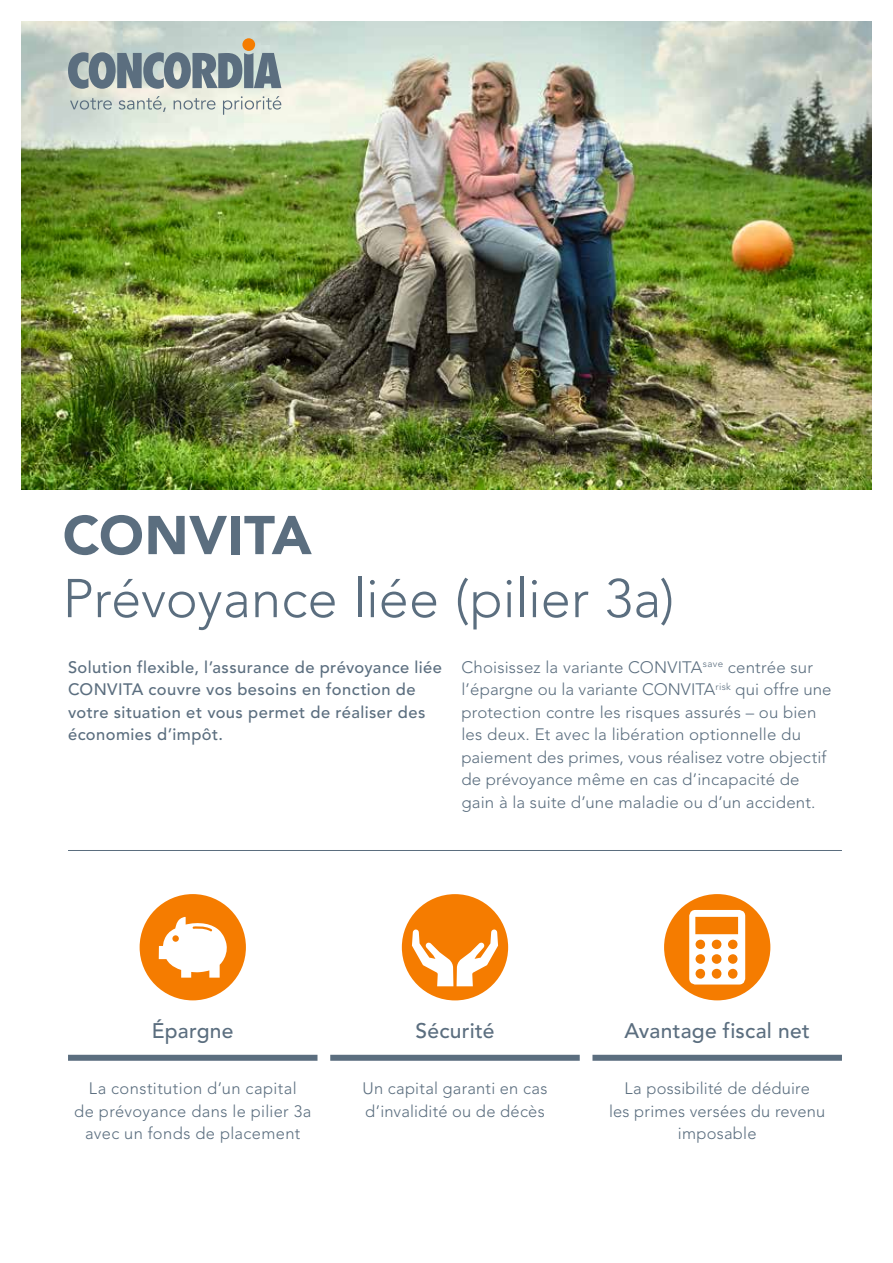
<style>
.page{position:relative;width:893px;height:1263px;background:#fff}
.page>*{position:absolute;margin:0;border:0;box-sizing:border-box;transform-origin:0 0}
.t1{font:300 54px "Avenir";letter-spacing:-.005em;color:#5b6e7f}
.t2{font:900 54px "Avenir";letter-spacing:.01em;color:#5b6e7f}
.t3{font:500 21px "Avenir";letter-spacing:.015em;color:#5b6e7f}
.t4{font:300 16.5px/22.5px "Avenir";letter-spacing:.01em;color:#5b6e7f}
.t5{font:500 16.5px/22.5px "Avenir";letter-spacing:.025em;color:#5b6e7f}
</style>
<div class="page">
<img style="left:21px;top:21px;width:851px;height:468px">
<svg style="left:68px;top:52px;width:213px;height:37px;background:#83939b"></svg>
<div style="left:242px;top:38px;width:13px;height:13px;background:#f57c00;border-radius:50%"></div>
<svg style="left:119px;top:96px;width:47px;height:16px"></svg>
<svg style="left:174px;top:98px;width:41px;height:12px"></svg>
<svg style="left:223px;top:96px;width:58px;height:19px"></svg>
<svg style="left:70px;top:98px;width:42px;height:12px"></svg>
<hr style="left:68px;top:850px;width:774px;height:1px;background:#5b6e7f">
<div style="left:592px;top:1055px;width:250px;height:6px;background:#5b6e7f"></div>
<div style="left:664px;top:894px;width:106px;height:106px;background:#f57c00;border-radius:50%"></div>
<svg style="left:689px;top:910px;width:56px;height:74px"></svg>
<div style="left:68px;top:1055px;width:249px;height:6px;background:#5b6e7f"></div>
<div style="left:330px;top:1055px;width:250px;height:6px;background:#5b6e7f"></div>
<div style="left:140px;top:894px;width:106px;height:106px;background:#f57c00;border-radius:50%"></div>
<svg style="left:159px;top:917px;width:68px;height:61px"></svg>
<div style="left:402px;top:894px;width:106px;height:106px;background:#f57c00;border-radius:50%"></div>
<svg style="left:412px;top:929px;width:86px;height:57px"></svg>
<h1 class="t2" style="left:63px;top:503px;width:250px">CONVITA</h1>
<h1 class="t1" style="left:63px;top:567px;width:613px">Prévoyance liée (pilier 3a)</h1>
<p class="t5" style="left:68px;top:656px;width:375px">Solution flexible, l’assurance de prévoyance liée CONVITA couvre vos besoins en fonction de votre situation et vous permet de réaliser des économies d’impôt.</p>
<p class="t4" style="left:461px;top:656px;width:372px">Choisissez la variante CONVITA<sup>save</sup> centrée sur l’épargne ou la variante CONVITA<sup>risk</sup> qui offre une protection contre les risques assurés – ou bien les deux. Et avec la libération optionnelle du paiement des primes, vous réalisez votre objectif de prévoyance même en cas d’incapacité de gain à la suite d’une maladie ou d’un accident.</p>
<p class="t3" style="left:152px;top:1018px;width:83px">Épargne</p>
<p class="t4" style="left:74px;top:1077px;width:239px;text-align:center">La constitution d’un capital<br>de prévoyance dans le pilier 3a avec un fonds de placement</p>
<p class="t3" style="left:416px;top:1018px;width:80px">Sécurité</p>
<p class="t4" style="left:363px;top:1077px;width:186px">Un capital garanti en cas d’invalidité ou de décès</p>
<p class="t3" style="left:624px;top:1018px;width:187px">Avantage fiscal net</p>
<p class="t4" style="left:609px;top:1077px;width:218px;text-align:center">La possibilité de déduire<br>les primes versées du revenu imposable</p>
</div>
